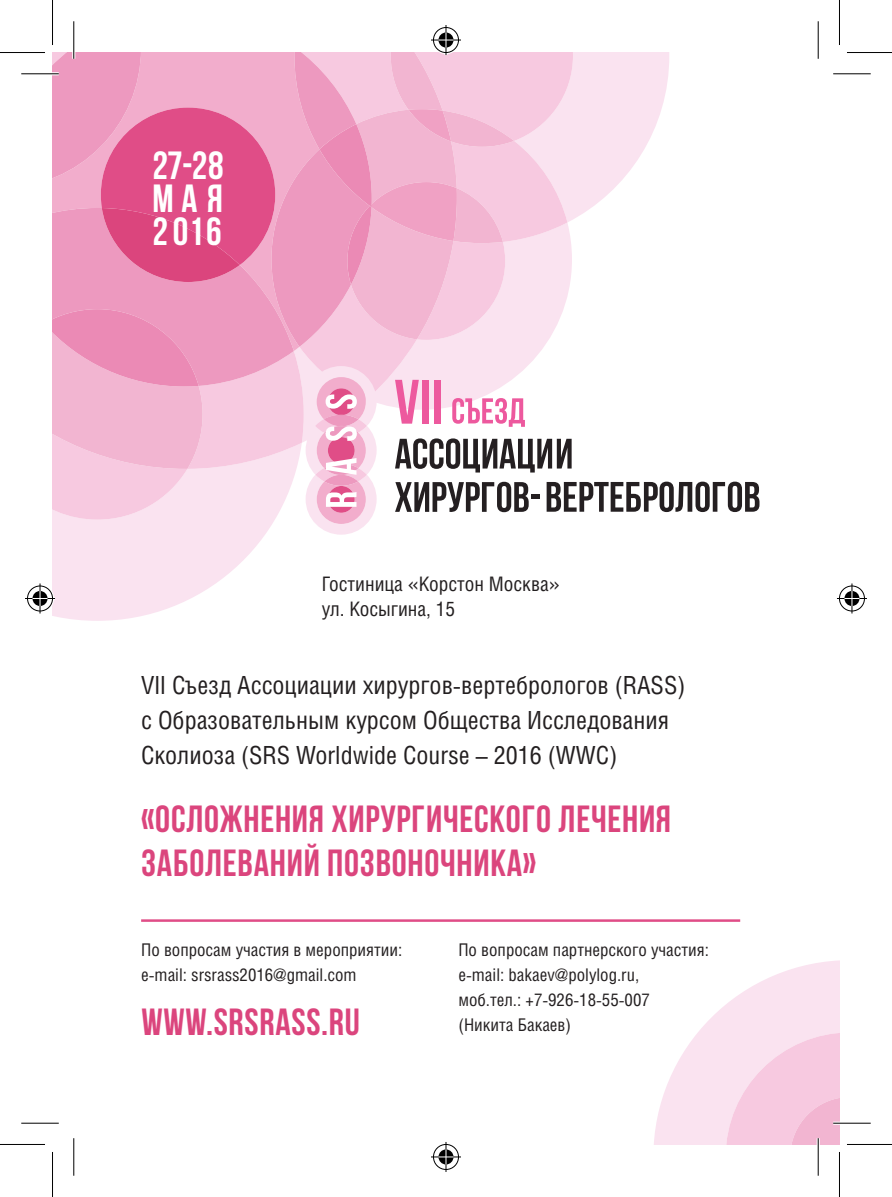
<style>
.page{position:relative;width:892px;height:1197px;background:#fff}
.page>*{position:absolute;margin:0;border:0;box-sizing:border-box;transform-origin:0 0}
.t1{font:700 39.25px "Bebas Neue";letter-spacing:.06em;color:#fff}
.t2{font:700 37.75px/43.2px "Bebas Neue";letter-spacing:.02em;color:#db457d}
.t3{font:25px/35px "Helios Cond";color:#231f20}
.t4{font:20px "Helios Cond";color:#231f20}
.t5{font:17.5px/25px "Helios Cond";color:#231f20}
.s1{font-family:"DIN Cyr"}
</style>
<div class="page">
<svg style="left:654px;top:960px;width:185px;height:184px"></svg>
<svg style="left:52px;top:534px;width:213px;height:86px;fill:#fae3f0"></svg>
<hr style="left:141px;top:919px;width:599px;height:2px;background:#e04d87">
<hr style="left:833px;top:1121px;width:37px;height:3px;background:#fff">
<hr style="left:816px;top:1138px;width:3px;height:37px;background:#fff">
<hr style="left:21px;top:73px;width:38px;height:1px;background:#000">
<hr style="left:833px;top:73px;width:37px;height:1px;background:#000">
<hr style="left:21px;top:1122px;width:38px;height:1px;background:#000">
<hr style="left:833px;top:1122px;width:37px;height:1px;background:#000">
<hr style="left:73px;top:21px;width:1px;height:38px;background:#000">
<hr style="left:73px;top:1138px;width:1px;height:37px;background:#000">
<hr style="left:817px;top:21px;width:1px;height:38px;background:#000">
<hr style="left:817px;top:1138px;width:1px;height:37px;background:#000">
<hr style="left:0;top:52px;width:45px;height:1px;background:#000">
<hr style="left:847px;top:52px;width:45px;height:1px;background:#000">
<hr style="left:0;top:1143px;width:45px;height:1px;background:#000">
<hr style="left:847px;top:1143px;width:45px;height:1px;background:#000">
<hr style="left:52px;top:0;width:1px;height:45px;background:#000">
<hr style="left:52px;top:1151px;width:1px;height:45px;background:#000">
<hr style="left:839px;top:0;width:1px;height:45px;background:#000">
<hr style="left:839px;top:1151px;width:1px;height:45px;background:#000">
<div style="left:432px;top:26px;width:28px;height:28px;border:3px solid #fff;border-radius:50%"></div>
<hr style="left:444px;top:25px;width:3px;height:30px;background:#fff">
<div style="left:437px;top:31px;width:18px;height:18px;border:3px solid #fff;border-radius:50%"></div>
<div style="left:433px;top:27px;width:26px;height:26px;border:1px solid #000;border-radius:50%"></div>
<hr style="left:445px;top:25px;width:1px;height:30px;background:#000">
<svg style="left:52px;top:33px;width:707px;height:501px"></svg>
<div style="left:432px;top:1142px;width:28px;height:28px;border:3px solid #fff;border-radius:50%"></div>
<hr style="left:431px;top:1155px;width:30px;height:3px;background:#fff">
<hr style="left:444px;top:1141px;width:3px;height:30px;background:#fff">
<div style="left:437px;top:1147px;width:18px;height:18px;border:3px solid #fff;border-radius:50%"></div>
<div style="left:433px;top:1144px;width:26px;height:25px;border:1px solid #000;border-radius:50%"></div>
<hr style="left:431px;top:1156px;width:30px;height:1px;background:#000">
<hr style="left:445px;top:1141px;width:1px;height:30px;background:#000">
<svg style="left:438px;top:1149px;width:15px;height:15px"></svg>
<div style="left:26px;top:584px;width:28px;height:28px;border:3px solid #fff;border-radius:50%"></div>
<hr style="left:25px;top:597px;width:30px;height:3px;background:#fff">
<svg style="left:38px;top:583px;width:4px;height:30px"></svg>
<div style="left:31px;top:589px;width:18px;height:18px;border:3px solid #fff;border-radius:50%"></div>
<div style="left:27px;top:585px;width:26px;height:26px;border:1px solid #000;border-radius:50%"></div>
<hr style="left:25px;top:598px;width:30px;height:1px;background:#000">
<hr style="left:40px;top:583px;width:1px;height:30px;background:#000">
<svg style="left:33px;top:591px;width:15px;height:15px"></svg>
<div style="left:838px;top:584px;width:28px;height:28px;border:3px solid #fff;border-radius:50%"></div>
<hr style="left:837px;top:597px;width:30px;height:3px;background:#fff">
<hr style="left:850px;top:583px;width:3px;height:30px;background:#fff">
<div style="left:843px;top:589px;width:18px;height:18px;border:3px solid #fff;border-radius:50%"></div>
<div style="left:839px;top:585px;width:25px;height:26px;border:1px solid #000;border-radius:50%"></div>
<hr style="left:837px;top:598px;width:30px;height:1px;background:#000">
<hr style="left:851px;top:583px;width:1px;height:30px;background:#000">
<svg style="left:844px;top:591px;width:15px;height:15px"></svg>
<p class="t1" style="left:152px;top:144px;width:73px">27-28</p>
<p class="t1" style="left:152px;top:177px;width:72px">МАЯ</p>
<p class="t1" style="left:152px;top:209px;width:71px">2016</p>
<p class="t4" style="left:322px;top:572px;width:239px">Гостиница <span class="s1">«</span>Корстон Москва<span class="s1">»</span></p>
<p class="t4" style="left:322px;top:597px;width:135px">ул. Косыгина, 15</p>
<p class="t3" style="left:141px;top:667px;width:546px">VII Съезд Ассоциации хирургов-вертебрологов (RASS) c Образовательным курсом Общества Исследования<br>Сколиоза (SRS Worldwide Course – 2016 (WWC)</p>
<p class="t2" style="left:141px;top:797px;width:531px">«ОСЛОЖНЕНИЯ ХИРУРГИЧЕСКОГО ЛЕЧЕНИЯ<br>ЗАБОЛЕВАНИЙ ПОЗВОНОЧНИКА»</p>
<p class="t5" style="left:141px;top:937px;width:263px">По вопросам участия в мероприятии:</p>
<p class="t5" style="left:141px;top:962px;width:217px">e-mail: srsrass2016@gmail.com</p>
<p class="t2" style="left:141px;top:999px;width:220px">WWW.SRSRASS.RU</p>
<p class="t5" style="left:458px;top:937px;width:252px">По вопросам партнерского участия:</p>
<p class="t5" style="left:458px;top:962px;width:182px">e-mail: bakaev@polylog.ru,</p>
<p class="t5" style="left:458px;top:987px;width:193px">моб.тел.: +7-926-18-55-007 (Никита Бакаев)</p>
</div>
